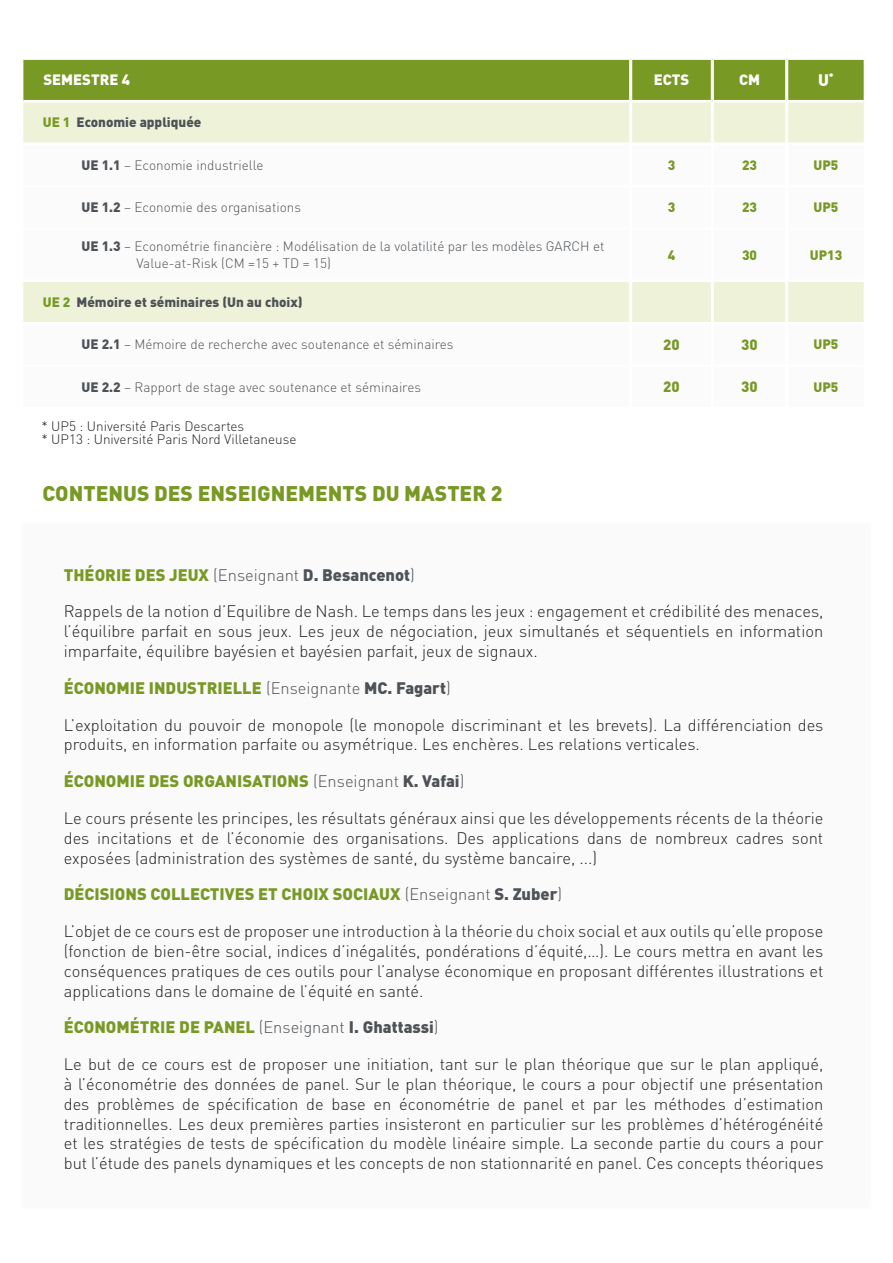
<style>
.page{position:relative;width:893px;height:1263px;background:#fff}
.page>*{position:absolute;margin:0;border:0;box-sizing:border-box;transform-origin:0 0}
.t1{font:900 21px "DIN";color:#789924}
.t2{font:300 16.5px/19.8px "DIN";color:#241f1f;text-align:justify}
.t3{font:900 16.5px "DIN";color:#789924}
.t4{font:900 16.5px "DIN";color:#fff}
.t5{font:900 14.85px "DIN";color:#fff}
.t6{font:900 14.85px "DIN";color:#789924}
.t7{font:300 13.5px/16.2px "DIN";color:#4e5256}
.t8{font:300 13.5px/13.5px "DIN";color:#241f1f}
.t9{font:900 13.5px "DIN";color:#4e5256}
.t10{font:900 13.5px "DIN";color:#789924}
.s1{color:#789924}
.s2{font-weight:900}
.s3{font-weight:300;color:#4e5256}
.s4{color:#4e5256}
</style>
<div class="page">
<div style="left:21px;top:522px;width:851px;height:687px;background:#f6f5f5"></div>
<div style="left:23px;top:60px;width:841px;height:40px;background:#789924"></div>
<div style="left:23px;top:102px;width:841px;height:40px;background:#edf2d8"></div>
<div style="left:23px;top:282px;width:841px;height:40px;background:#edf2d8"></div>
<hr style="left:629px;top:282px;width:3px;height:40px;background:#fff">
<hr style="left:711px;top:282px;width:3px;height:40px;background:#fff">
<hr style="left:785px;top:282px;width:3px;height:40px;background:#fff">
<hr style="left:629px;top:60px;width:3px;height:40px;background:#fefefe">
<hr style="left:711px;top:60px;width:3px;height:40px;background:#fefefe">
<hr style="left:785px;top:60px;width:3px;height:40px;background:#fefefe">
<hr style="left:629px;top:102px;width:3px;height:40px;background:#fefefe">
<hr style="left:711px;top:102px;width:3px;height:40px;background:#fefefe">
<hr style="left:785px;top:102px;width:3px;height:40px;background:#fefefe">
<p class="t5" style="left:43px;top:70px;width:88px">SEMESTRE 4</p>
<p class="t5" style="left:654px;top:70px;width:37px">ECTS</p>
<p class="t5" style="left:739px;top:70px;width:23px">CM</p>
<p class="t4" style="left:818px;top:69px;width:17px">U<sup>*</sup></p>
<p class="t9" style="left:43px;top:113px;width:160px"><span class="s1">UE 1</span> Economie appliquée</p>
<p class="t7" style="left:82px;top:157px;width:183px"><span class="s2">UE 1.1</span> – Economie industrielle</p>
<p class="t10" style="left:668px;top:156px;width:9px">3</p>
<p class="t10" style="left:742px;top:156px;width:17px">23</p>
<p class="t10" style="left:813px;top:156px;width:26px">UP5</p>
<p class="t7" style="left:82px;top:199px;width:221px"><span class="s2">UE 1.2</span> – Economie des organisations</p>
<p class="t10" style="left:668px;top:198px;width:9px">3</p>
<p class="t10" style="left:742px;top:198px;width:17px">23</p>
<p class="t10" style="left:813px;top:198px;width:26px">UP5</p>
<p class="t7" style="left:137px;top:238px;width:469px;text-indent:-55px"><span class="s2">UE 1.3</span> – Econométrie financière : Modélisation de la volatilité par les modèles GARCH et<br>Value-at-Risk (CM =15 + TD = 15)</p>
<p class="t10" style="left:668px;top:246px;width:9px">4</p>
<p class="t10" style="left:742px;top:246px;width:17px">30</p>
<p class="t10" style="left:810px;top:246px;width:34px">UP13</p>
<p class="t9" style="left:43px;top:293px;width:261px"><span class="s1">UE 2</span> Mémoire et séminaires (Un au choix)</p>
<p class="t7" style="left:82px;top:336px;width:373px"><span class="s2">UE 2.1</span> – Mémoire de recherche avec soutenance et séminaires</p>
<p class="t6" style="left:663px;top:334px;width:18px">20</p>
<p class="t6" style="left:741px;top:334px;width:18px">30</p>
<p class="t10" style="left:813px;top:335px;width:26px">UP5</p>
<p class="t7" style="left:82px;top:379px;width:341px"><span class="s2">UE 2.2</span> – Rapport de stage avec soutenance et séminaires</p>
<p class="t6" style="left:663px;top:377px;width:18px">20</p>
<p class="t6" style="left:741px;top:377px;width:18px">30</p>
<p class="t10" style="left:813px;top:378px;width:26px">UP5</p>
<p class="t8" style="left:42px;top:419px;width:256px">* UP5 : Université Paris Descartes<br>* UP13 : Université Paris Nord Villetaneuse</p>
<p class="t1" style="left:43px;top:479px;width:461px">CONTENUS DES ENSEIGNEMENTS DU MASTER 2</p>
<p class="t3" style="left:64px;top:563px;width:353px">THÉORIE DES JEUX <span class="s3">(Enseignant</span> <span class="s4">D. Besancenot</span><span class="s3">)</span></p>
<p class="t2" style="left:64px;top:601px;width:761px">Rappels de la notion d’Equilibre de Nash. Le temps dans les jeux : engagement et crédibilité des menaces, l’équilibre parfait en sous jeux. Les jeux de négociation, jeux simultanés et séquentiels en information imparfaite, équilibre bayésien et bayésien parfait, jeux de signaux.</p>
<p class="t3" style="left:64px;top:677px;width:389px">ÉCONOMIE INDUSTRIELLE <span class="s3">(Enseignante</span> <span class="s4">MC. Fagart</span><span class="s3">)</span></p>
<p class="t2" style="left:64px;top:714px;width:761px">L’exploitation du pouvoir de monopole (le monopole discriminant et les brevets). La différenciation des produits, en information parfaite ou asymétrique. Les enchères. Les relations verticales.</p>
<p class="t3" style="left:64px;top:770px;width:402px">ÉCONOMIE DES ORGANISATIONS <span class="s3">(Enseignant</span> <span class="s4">K. Vafai</span><span class="s3">)</span></p>
<p class="t2" style="left:64px;top:808px;width:761px">Le cours présente les principes, les résultats généraux ainsi que les développements récents de la théorie des incitations et de l’économie des organisations. Des applications dans de nombreux cadres sont exposées (administration des systèmes de santé, du système bancaire, ...)</p>
<p class="t3" style="left:64px;top:883px;width:500px">DÉCISIONS COLLECTIVES ET CHOIX SOCIAUX <span class="s3">(Enseignant</span> <span class="s4">S. Zuber</span><span class="s3">)</span></p>
<p class="t2" style="left:64px;top:921px;width:761px">L’objet de ce cours est de proposer une introduction à la théorie du choix social et aux outils qu’elle propose (fonction de bien-être social, indices d’inégalités, pondérations d’équité,…). Le cours mettra en avant les conséquences pratiques de ces outils pour l’analyse économique en proposant différentes illustrations et applications dans le domaine de l’équité en santé.</p>
<p class="t3" style="left:64px;top:1016px;width:376px">ÉCONOMÉTRIE DE PANEL <span class="s3">(Enseignant</span> <span class="s4">I. Ghattassi</span><span class="s3">)</span></p>
<p class="t2" style="left:64px;top:1054px;width:761px">Le but de ce cours est de proposer une initiation, tant sur le plan théorique que sur le plan appliqué, à l’économétrie des données de panel. Sur le plan théorique, le cours a pour objectif une présentation des problèmes de spécification de base en économétrie de panel et par les méthodes d’estimation traditionnelles. Les deux premières parties insisteront en particulier sur les problèmes d’hétérogénéité et les stratégies de tests de spécification du modèle linéaire simple. La seconde partie du cours a pour but l’étude des panels dynamiques et les concepts de non stationnarité en panel. Ces concepts théoriques</p>
</div>
